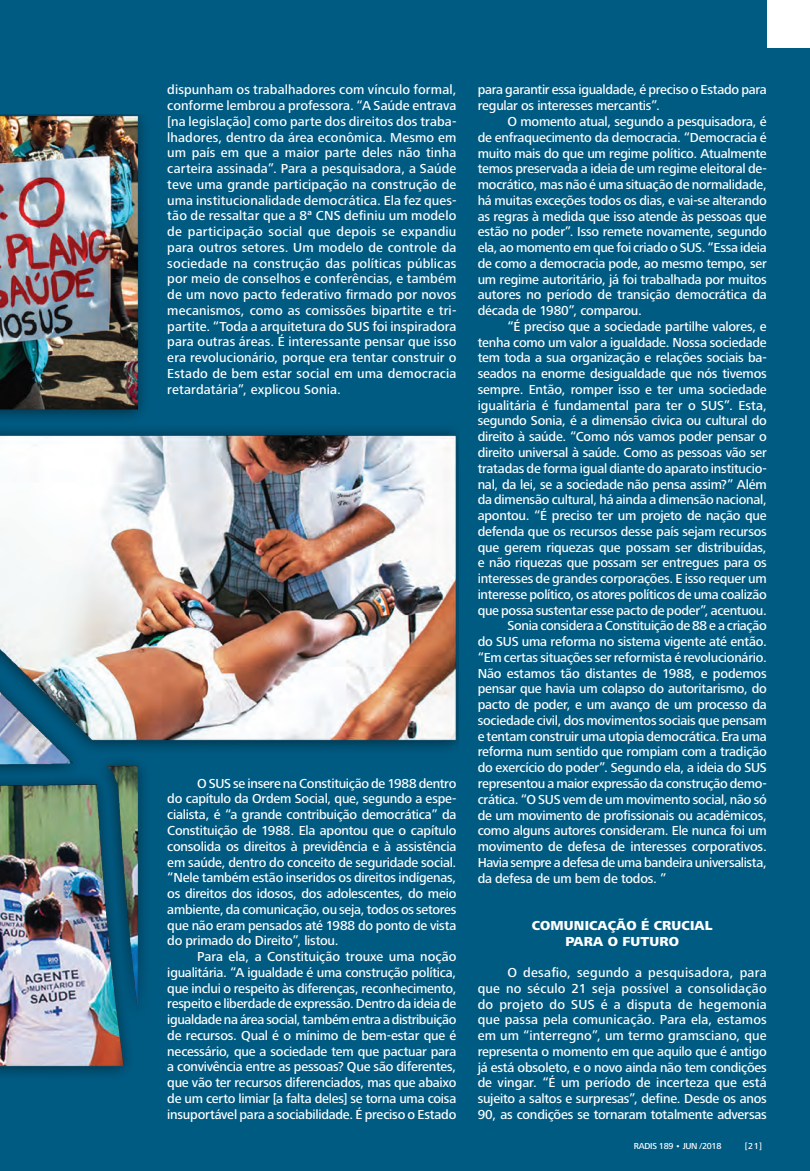
<style>
.page{position:relative;width:810px;height:1171px;background:#fff}
.page>*{position:absolute;margin:0;border:0;box-sizing:border-box;transform-origin:0 0}
.Corpo_-_2_col{font:500 13.5px/15.8px "Frutiger Next LT";letter-spacing:-.015em;color:#fff;text-align:justify}
.Entretítulo{font:800 13.5px/15.8px "Frutiger Next LT";letter-spacing:.01em;color:#fff;text-align:center}
.t1{font:500 9px "Frutiger Next LT";letter-spacing:-.03em;color:#fff}
</style>
<div class="page">
<div style="left:0;top:0;width:809px;height:1170px;background:#005b83"></div>
<img style="left:0;top:114px;width:458px;height:961px">
<div style="left:766px;top:0;width:43px;height:48px;background:#fff"></div>
<p class="Corpo_-_2_col" style="left:167px;top:82px;width:290px">dispunham os trabalhadores com vínculo formal, conforme lembrou a professora. “A Saúde entrava [na legislação] como parte dos direitos dos traba&shy;lhadores, dentro da área econômica. Mesmo em um país em que a maior parte deles não tinha carteira assinada”. Para a pesquisadora, a Saúde teve uma grande participação na construção de uma institucionalidade democrática. Ela fez ques&shy;tão de ressaltar que a 8ª CNS definiu um modelo de participação social que depois se expandiu para outros setores. Um modelo de controle da sociedade na construção das políticas públicas por meio de conselhos e conferências, e também de um novo pacto federativo firmado por novos mecanismos, como as comissões bipartite e tri&shy;partite. “Toda a arquitetura do SUS foi inspiradora para outras áreas. É interessante pensar que isso era revolucionário, porque era tentar construir o Estado de bem estar social em uma democracia retardatária”, explicou Sonia.</p>
<p class="Corpo_-_2_col" style="left:167px;top:775px;width:290px;text-indent:30px">O SUS se insere na Constituição de 1988 dentro do capítulo da Ordem Social, que, segundo a espe&shy;cialista, é “a grande contribuição democrática” da Constituição de 1988. Ela apontou que o capítulo consolida os direitos à previdência e à assistência em saúde, dentro do conceito de seguridade social. “Nele também estão inseridos os direitos indígenas, os direitos dos idosos, dos adolescentes, do meio ambiente, da comunicação, ou seja, todos os setores que não eram pensados até 1988 do ponto de vista do primado do Direito”, listou.</p>
<p class="Corpo_-_2_col" style="left:167px;top:948px;width:290px;text-indent:30px">Para ela, a Constituição trouxe uma noção igualitária. “A igualdade é uma construção política, que inclui o respeito às diferenças, reconhecimento, respeito e liberdade de expressão. Dentro da ideia de igualdade na área social, também entra a distribuição de recursos. Qual é o mínimo de bem-estar que é necessário, que a sociedade tem que pactuar para a convivência entre as pessoas? Que são diferentes, que vão ter recursos diferenciados, mas que abaixo de um certo limiar [a falta deles] se torna uma coisa insuportável para a sociabilidade. É preciso o Estado</p>
<p class="Corpo_-_2_col" style="left:477px;top:82px;width:290px">para garantir essa igualdade, é preciso o Estado para regular os interesses mercantis”.</p>
<p class="Corpo_-_2_col" style="left:477px;top:114px;width:290px;text-indent:30px">O momento atual, segundo a pesquisadora, é de enfraquecimento da democracia. “Democracia é muito mais do que um regime político. Atualmente temos preservada a ideia de um regime eleitoral de&shy;mocrático, mas não é uma situação de normalidade, há muitas exceções todos os dias, e vai-se alterando as regras à medida que isso atende às pessoas que estão no poder”. Isso remete novamente, segundo ela, ao momento em que foi criado o SUS. “Essa ideia de como a democracia pode, ao mesmo tempo, ser um regime autoritário, já foi trabalhada por muitos autores no período de transição democrática da década de 1980”, comparou.</p>
<p class="Corpo_-_2_col" style="left:477px;top:318px;width:290px;text-indent:30px">“É preciso que a sociedade partilhe valores, e tenha como um valor a igualdade. Nossa sociedade tem toda a sua organização e relações sociais ba&shy;seados na enorme desigualdade que nós tivemos sempre. Então, romper isso e ter uma sociedade igualitária é fundamental para ter o SUS”. Esta, segundo Sonia, é a dimensão cívica ou cultural do direito à saúde. “Como nós vamos poder pensar o direito universal à saúde. Como as pessoas vão ser tratadas de forma igual diante do aparato institucio&shy;nal, da lei, se a sociedade não pensa assim?” Além da dimensão cultural, há ainda a dimensão nacional, apontou. “É preciso ter um projeto de nação que defenda que os recursos desse país sejam recursos que gerem riquezas que possam ser distribuídas, e não riquezas que possam ser entregues para os interesses de grandes corporações. E isso requer um interesse político, os atores políticos de uma coalizão que possa sustentar esse pacto de poder”, acentuou.</p>
<p class="Corpo_-_2_col" style="left:477px;top:618px;width:290px;text-indent:30px">Sonia considera a Constituição de 88 e a criação do SUS uma reforma no sistema vigente até então. “Em certas situações ser reformista é revolucionário.<br>Não estamos tão distantes de 1988, e podemos pensar que havia um colapso do autoritarismo, do pacto de poder, e um avanço de um processo da sociedade civil, dos movimentos sociais que pensam e tentam construir uma utopia democrática. Era uma reforma num sentido que rompiam com a tradição do exercício do poder”. Segundo ela, a ideia do SUS representou a maior expressão da construção demo&shy;crática. “O SUS vem de um movimento social, não só de um movimento de profissionais ou acadêmicos, como alguns autores consideram. Ele nunca foi um movimento de defesa de interesses corporativos.<br>Havia sempre a defesa de uma bandeira universalista, da defesa de um bem de todos. ”</p>
<p class="Entretítulo" style="left:531px;top:917px;width:182px">COMUNICAÇÃO É CRUCIAL<br>PARA O FUTURO</p>
<p class="Corpo_-_2_col" style="left:477px;top:964px;width:290px;text-indent:30px">O desafio, segundo a pesquisadora, para que no século 21 seja possível a consolidação do projeto do SUS é a disputa de hegemonia que passa pela comunicação. Para ela, estamos em um “interregno”, um termo gramsciano, que representa o momento em que aquilo que é antigo já está obsoleto, e o novo ainda não tem condições de vingar. “É um período de incerteza que está sujeito a saltos e surpresas”, define. Desde os anos 90, as condições se tornaram totalmente adversas</p>
<p class="t1" style="left:633px;top:1141px;width:89px">RADIS 189 • JUN /2018</p>
<p class="t1" style="left:744px;top:1141px;width:19px">[21]</p>
</div>
